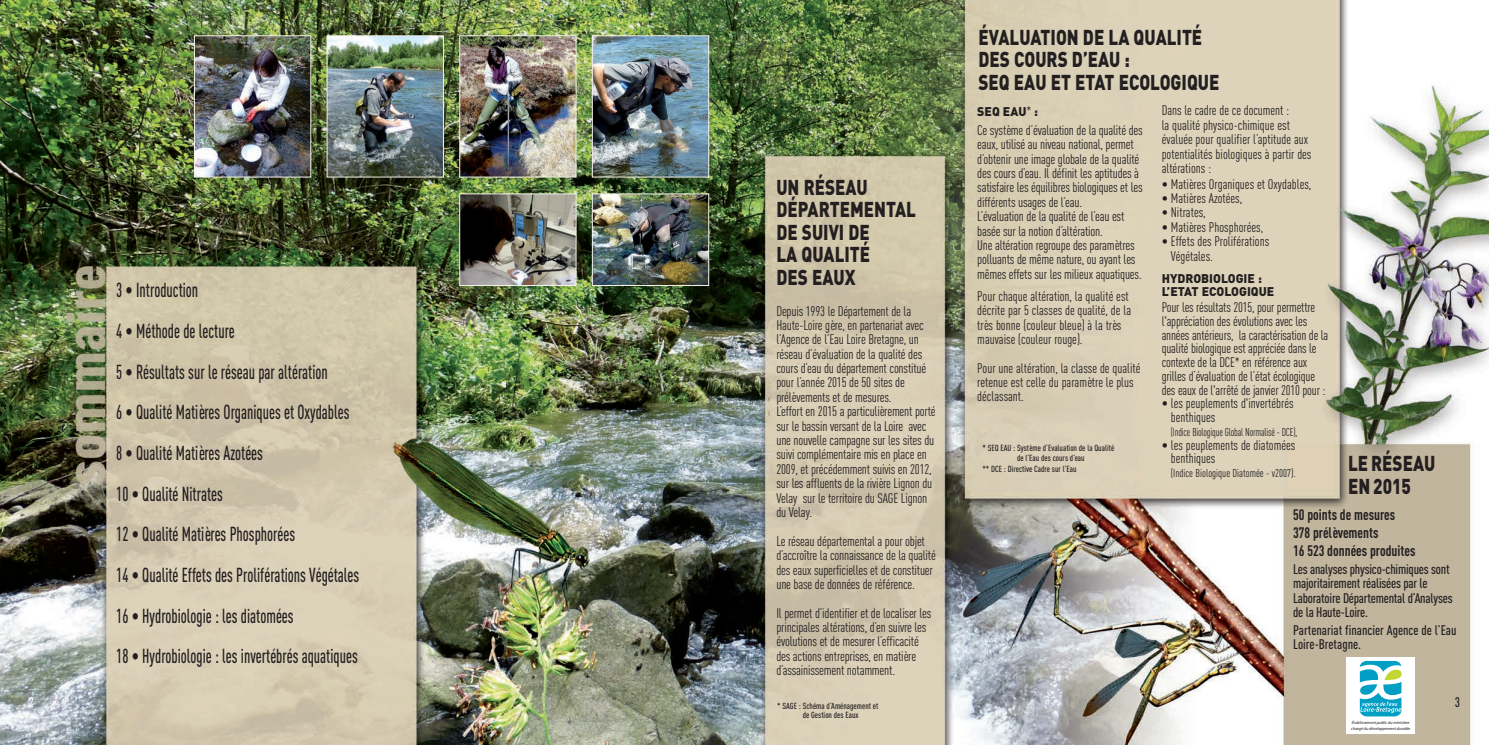
<style>
.page{position:relative;width:1489px;height:745px;background:#fff}
.page>*{position:absolute;margin:0;border:0;box-sizing:border-box;transform-origin:0 0}
.t1{font:900 21.25px/22.5px "DIN";color:#231f20;scale:.8 1}
.t2{font:500 20px/40.6px "DIN Cond";color:#231f20;scale:.8 1}
.t3{font:700 15px/18px "DIN Cond";color:#231f20;scale:.95 1}
.t4{font:13.75px/14.4px "DIN Cond";letter-spacing:-.015em;color:#231f20}
.t5{font:500 13.75px/14.4px "DIN Cond";letter-spacing:-.015em;color:#231f20}
.t6{font:500 13.75px "DIN Cond";color:#fff}
.t7{font:900 12.5px/12.5px "DIN";color:#231f20}
.t8{font:11.25px "DIN Cond";letter-spacing:-.015em;color:#231f20;scale:.9 1}
.t9{font:11.25px "DIN Cond";letter-spacing:-.015em;color:#231f20}
.t10{font:500 8.75px/8.8px "DIN Cond";color:#231f20}
.t11{font:italic 4.25px/5.1px "Myriad Pro";color:#231f20}
.s1{font-family:"DIN Cond";font-weight:400;font-size:13.75px}
</style>
<div class="page">
<img style="left:0;top:0;width:1488px;height:744px">
<div style="left:1346px;top:656px;width:68px;height:77px;background:#fff"></div>
<svg style="left:1359px;top:660px;width:42px;height:56px"></svg>
<img style="left:594px;top:195px;width:113px;height:88px">
<div style="left:592px;top:193px;width:117px;height:92px;border:1px solid #f4f0e7"></div>
<img style="left:594px;top:37px;width:113px;height:138px">
<div style="left:592px;top:35px;width:117px;height:142px;border:1px solid #f4f0e7"></div>
<img style="left:329px;top:37px;width:113px;height:138px">
<div style="left:327px;top:35px;width:117px;height:142px;border:1px solid #f4f0e7"></div>
<img style="left:461px;top:195px;width:113px;height:88px">
<div style="left:459px;top:193px;width:117px;height:92px;border:1px solid #f4f0e7"></div>
<img style="left:461px;top:37px;width:113px;height:138px">
<div style="left:459px;top:35px;width:117px;height:142px;border:1px solid #f4f0e7"></div>
<img style="left:196px;top:37px;width:113px;height:138px">
<div style="left:194px;top:35px;width:117px;height:142px;border:1px solid #f4f0e7"></div>
<p class="t2" style="left:116px;top:271px;width:305px">3 • Introduction<br>4 • Méthode de lecture<br>5 • Résultats sur le réseau par altération<br>6 • Qualité Matières Organiques et Oxydables 8 • Qualité Matières Azotées<br>10 • Qualité Nitrates<br>12 • Qualité Matières Phosphorées<br>14 • Qualité Effets des Proliférations Végétales 16 • Hydrobiologie : les diatomées<br>18 • Hydrobiologie : les invertébrés aquatiques</p>
<h1 class="t1" style="left:776px;top:176px;width:176px">UN RÉSEAU<br>DÉPARTEMENTAL<br>DE SUIVI DE<br>LA QUALITÉ<br>DES EAUX</h1>
<p class="t4" style="left:776px;top:304px;width:161px">Depuis 1993 le Département de la Haute-Loire gère, en partenariat avec l’Agence de l’Eau Loire Bretagne, un réseau d’évaluation de la qualité des cours d’eau du département constitué pour l’année 2015 de 50 sites de prélèvements et de mesures.<br>L’effort en 2015 a particulièrement porté sur le bassin versant de la Loire avec une nouvelle campagne sur les sites du suivi complémentaire mis en place en 2009, et précédemment suivis en 2012, sur les affluents de la rivière Lignon du Velay sur le territoire du SAGE Lignon du Velay.</p>
<p class="t4" style="left:776px;top:534px;width:161px">Le réseau départemental a pour objet d’accroître la connaissance de la qualité des eaux superficielles et de constituer une base de données de référence.</p>
<p class="t4" style="left:776px;top:606px;width:157px">Il permet d’identifier et de localiser les principales altérations, d’en suivre les évolutions et de mesurer l’efficacité des actions entreprises, en matière d’assainissement notamment.</p>
<h1 class="t1" style="left:978px;top:26px;width:303px">ÉVALUATION DE LA QUALITÉ<br>DES COURS D’EAU :<br>SEQ EAU ET ETAT ECOLOGIQUE</h1>
<p class="t7" style="left:977px;top:105px;width:62px">SEQ EAU<span class="s1">*</span> :</p>
<p class="t4" style="left:977px;top:124px;width:167px">Ce système d’évaluation de la qualité des eaux, utilisé au niveau national, permet d’obtenir une image globale de la qualité des cours d’eau. Il définit les aptitudes à satisfaire les équilibres biologiques et les différents usages de l’eau.<br>L’évaluation de la qualité de l’eau est basée sur la notion d’altération.<br>Une altération regroupe des paramètres polluants de même nature, ou ayant les mêmes effets sur les milieux aquatiques.</p>
<p class="t4" style="left:977px;top:290px;width:155px">Pour chaque altération, la qualité est décrite par 5 classes de qualité, de la très bonne (couleur bleue) à la très mauvaise (couleur rouge).</p>
<p class="t4" style="left:977px;top:362px;width:165px">Pour une altération, la classe de qualité retenue est celle du paramètre le plus déclassant.</p>
<p class="t4" style="left:1161px;top:105px;width:151px">Dans le cadre de ce document :<br>la qualité physico-chimique est évaluée pour qualifier l’aptitude aux potentialités biologiques à partir des altérations :</p>
<p class="t4" style="left:1161px;top:178px;width:151px">• Matières Organiques et Oxydables,</p>
<p class="t4" style="left:1161px;top:192px;width:82px">• Matières Azotées,</p>
<p class="t4" style="left:1161px;top:206px;width:45px">• Nitrates,</p>
<p class="t4" style="left:1161px;top:221px;width:103px">• Matières Phosphorées,</p>
<p class="t4" style="left:1170px;top:235px;width:100px;text-indent:-9px">• Effets des Proliférations<br>Végétales.</p>
<p class="t7" style="left:1161px;top:272px;width:114px">HYDROBIOLOGIE :<br>L’ETAT ECOLOGIQUE</p>
<p class="t4" style="left:1161px;top:301px;width:168px;line-height:13.8px">Pour les résultats 2015, pour permettre l'appréciation des évolutions avec les années antérieurs, la caractérisation de la qualité biologique est appréciée dans le contexte de la DCE* en référence aux grilles d‘évaluation de l’état écologique des eaux de l'arrêté de janvier 2010 pour :</p>
<p class="t4" style="left:1170px;top:398px;width:124px;line-height:13.8px;text-indent:-9px">• les peuplements d'invertébrés benthiques</p>
<p class="t8" style="left:1170px;top:427px;width:142px">(Indice Biologique Global Normalisé - DCE),</p>
<p class="t4" style="left:1170px;top:439px;width:126px;line-height:13.8px;text-indent:-9px">• les peuplements de diatomées benthiques</p>
<p class="t9" style="left:1170px;top:469px;width:126px">(Indice Biologique Diatomée - v2007).</p>
<p class="t10" style="left:982px;top:443px;width:133px">* SEQ EAU : Système d’Evaluation de la Qualité</p>
<p class="t10" style="left:1016px;top:454px;width:69px">de l’Eau des cours d’eau</p>
<p class="t10" style="left:982px;top:464px;width:96px">** DCE : Directive Cadre sur l’Eau</p>
<h1 class="t1" style="left:1347px;top:452px;width:110px">LE RÉSEAU<br>EN 2015</h1>
<p class="t3" style="left:1292px;top:506px;width:130px">50 points de mesures<br>378 prélèvements<br>16 523 données produites</p>
<p class="t5" style="left:1292px;top:562px;width:161px">Les analyses physico-chimiques sont majoritairement réalisées par le<br>Laboratoire Départemental d’Analyses de la Haute-Loire.</p>
<p class="t5" style="left:1292px;top:624px;width:165px">Partenariat financier Agence de l’Eau<br>Loire-Bretagne.</p>
<p class="t6" style="left:29px;top:696px;width:7px">2</p>
<p class="t5" style="left:1454px;top:695px;width:7px">3</p>
<p class="t10" style="left:802px;top:702px;width:77px;text-indent:-25px">* SAGE : Schéma d’Aménagement et de Gestion des Eaux</p>
<p class="t11" style="left:1351px;top:720px;width:60px">Établissement public du ministère chargé du développement durable</p>
</div>
